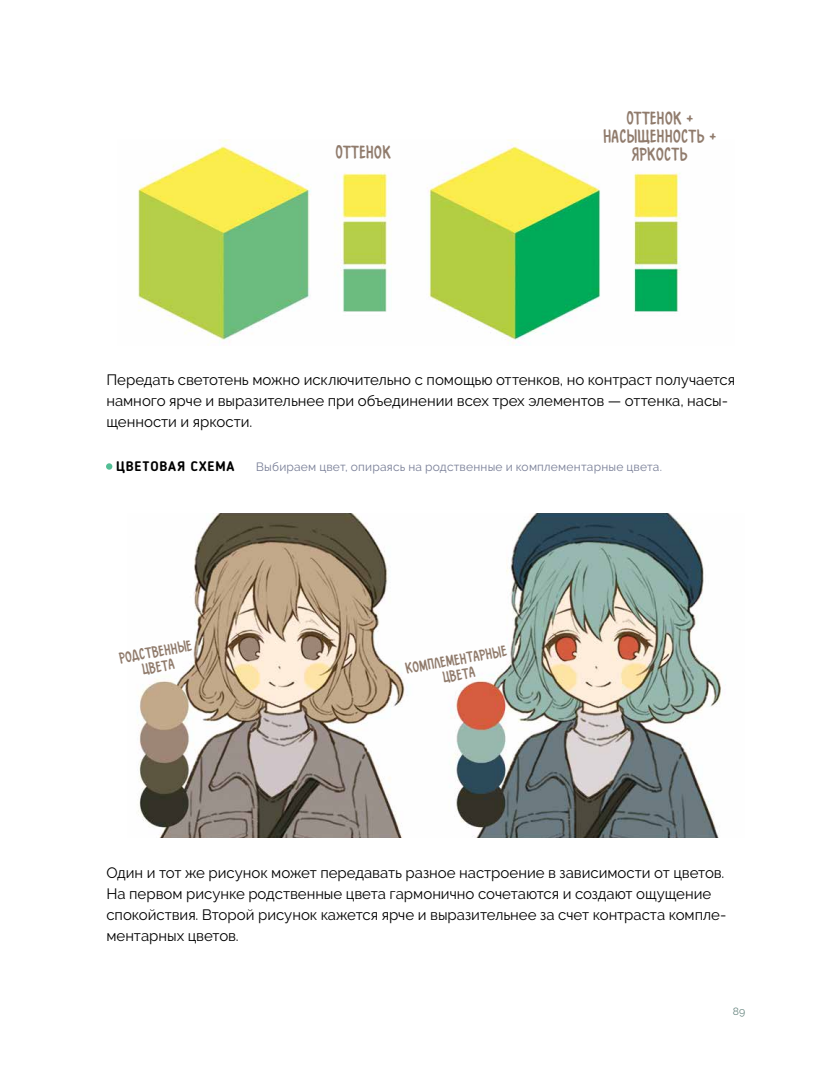
<style>
.page{position:relative;width:830px;height:1072px;background:#fff}
.page>*{position:absolute;margin:0;border:0;box-sizing:border-box;transform-origin:0 0}
.t1{font:18px/18px "v CC Marian Churchland";color:#907b6c;text-align:center}
.t2{font:15px/21px "Raleway";letter-spacing:-.005em;color:#000}
.t3{font:15px/15px "v CC Marian Churchland";color:#907b6c;text-align:center}
.t4{font:700 13.5px "Blogger Sans";letter-spacing:.07em;color:#000}
.t5{font:12px "Raleway";letter-spacing:.015em;color:#787e96}
.t6{font:10.5px "Raleway";color:#688680}
</style>
<div class="page">
<img style="left:138px;top:140px;width:543px;height:206px">
<img style="left:137px;top:513px;width:584px;height:324px">
<svg style="left:106px;top:463px;width:6px;height:6px"></svg>
<p class="t1" style="left:335px;top:143px;width:57px">Оттенок</p>
<p class="t1" style="left:603px;top:108px;width:115px">Оттенок +<br>Насыщенность +<br>Яркость</p>
<p class="t2" style="left:106px;top:369px;width:630px">Передать светотень можно исключительно с помощью оттенков, но контраст получается намного ярче и выразительнее при объединении всех трех элементов — оттенка, насы&shy;щенности и яркости.</p>
<p class="t4" style="left:116px;top:458px;width:120px">ЦВЕТОВАЯ СХЕМА</p>
<p class="t5" style="left:256px;top:460px;width:407px">Выбираем цвет, опираясь на родственные и комплементарные цвета.</p>
<p class="t3" style="left:118px;top:650px;width:75px;rotate:-10deg">Родственные цвета</p>
<p class="t3" style="left:404px;top:660px;width:104px;rotate:-10deg">Комплементарные цвета</p>
<p class="t2" style="left:106px;top:862px;width:621px">Один и тот же рисунок может передавать разное настроение в зависимости от цветов.<br>На первом рисунке родственные цвета гармонично сочетаются и создают ощущение спокойствия. Второй рисунок кажется ярче и выразительнее за счет контраста компле&shy;ментарных цветов.</p>
<p class="t6" style="left:732px;top:1004px;width:14px">89</p>
</div>
